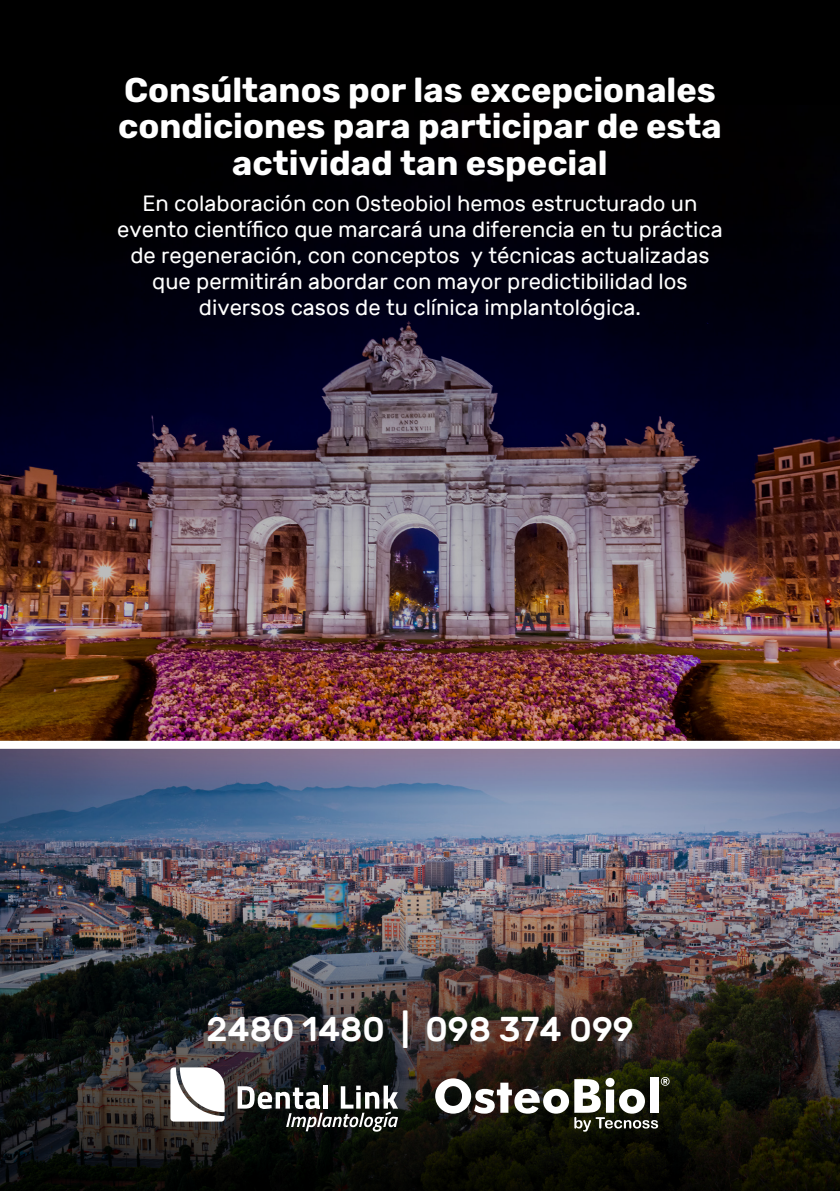
<style>
.page{position:relative;width:840px;height:1191px;background:#fff}
.page>*{position:absolute;margin:0;border:0;box-sizing:border-box;transform-origin:0 0}
.t1{font:700 34.4px/36.2px "Rubik";color:#fff;text-align:center}
.t2{font:500 34.4px "Rubik";color:#fff}
.t3{font:22px/26px "Rubik";color:#fff;text-align:center}
</style>
<div class="page">
<img style="left:0;top:0;width:839px;height:1191px">
<div style="left:0;top:741px;width:839px;height:8px;background:#fff"></div>
<svg style="left:435px;top:1078px;width:133px;height:35px"></svg>
<svg style="left:574px;top:1077px;width:95px;height:54px"></svg>
<svg style="left:170px;top:1067px;width:54px;height:54px"></svg>
<svg style="left:237px;top:1085px;width:161px;height:46px"></svg>
<h1 class="t1" style="left:118px;top:73px;width:605px">Consúltanos por las excepcionales condiciones para participar de esta actividad tan especial</h1>
<p class="t3" style="left:117px;top:191px;width:607px">En colaboración con Osteobiol hemos estructurado un evento científico que marcará una diferencia en tu práctica de regeneración, con conceptos y técnicas actualizadas que permitirán abordar con mayor predictibilidad los diversos casos de tu clínica implantológica.</p>
<h1 class="t2" style="left:206px;top:1009px;width:428px">2480 1480 | 098 374 099</h1>
</div>
